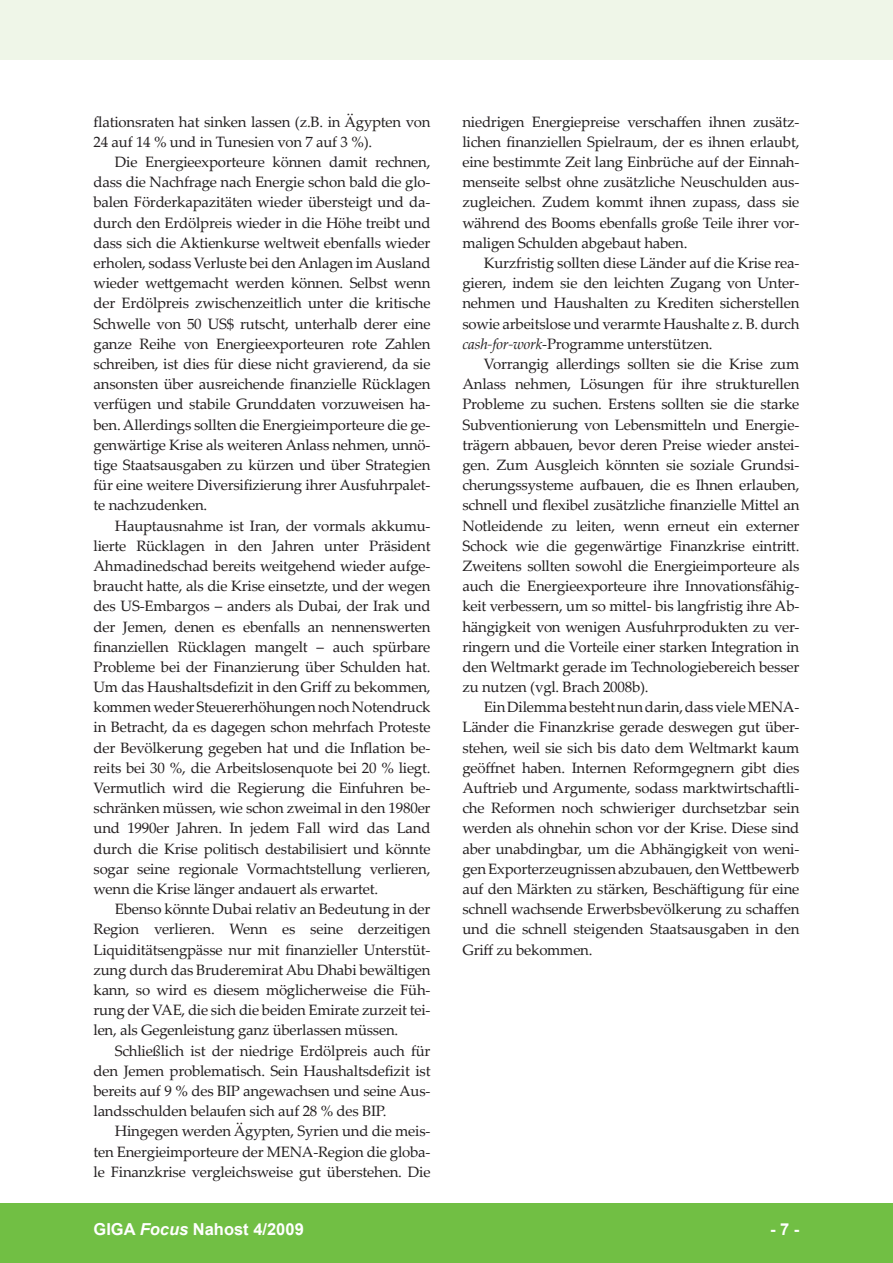
<style>
.page{position:relative;width:893px;height:1263px;background:#fff}
.page>*{position:absolute;margin:0;border:0;box-sizing:border-box;transform-origin:0 0}
.t1{font:700 16.5px "Arial";color:#fff}
.foc__text_fliesstext{font:15px/20.2px "Palatino Linotype";letter-spacing:-.015em;color:#231f20;text-align:justify}
.foc__text_1__absatz{font:15px/20.2px "Palatino Linotype";letter-spacing:-.015em;color:#231f20}
.s1{font-style:italic}
</style>
<div class="page">
<div style="left:0;top:1203px;width:893px;height:60px;background:#71bf44"></div>
<div style="left:0;top:0;width:893px;height:60px;background:#eff6e8"></div>
<p class="foc__text_1__absatz" style="left:94px;top:111px;width:338px">flationsraten hat sinken lassen (z.B. in Ägypten von<br>24 auf 14 % und in Tunesien von 7 auf 3 %).</p>
<p class="foc__text_fliesstext" style="left:94px;top:151px;width:339px;text-indent:21px">Die Energieexporteure können damit rechnen, dass die Nachfrage nach Energie schon bald die glo&shy;balen Förderkapazitäten wieder übersteigt und da&shy;durch den Erdölpreis wieder in die Höhe treibt und dass sich die Aktienkurse weltweit ebenfalls wieder erholen, sodass Verluste bei den Anlagen im Ausland wieder wettgemacht werden können. Selbst wenn der Erdölpreis zwischenzeitlich unter die kritische Schwelle von 50 US$ rutscht, unterhalb derer eine ganze Reihe von Energieexporteuren rote Zahlen schreiben, ist dies für diese nicht gravierend, da sie ansonsten über ausreichende finanzielle Rücklagen verfügen und stabile Grunddaten vorzuweisen ha&shy;ben. Allerdings sollten die Energieimporteure die ge&shy;genwärtige Krise als weiteren Anlass nehmen, unnö&shy;tige Staatsausgaben zu kürzen und über Strategien für eine weitere Diversifizierung ihrer Ausfuhrpalet&shy;te nachzudenken.</p>
<p class="foc__text_fliesstext" style="left:94px;top:515px;width:339px;text-indent:21px">Hauptausnahme ist Iran, der vormals akkumu&shy;lierte Rücklagen in den Jahren unter Präsident Ahmadinedschad bereits weitgehend wieder aufge&shy;braucht hatte, als die Krise einsetzte, und der wegen des US-Embargos – anders als Dubai, der Irak und der Jemen, denen es ebenfalls an nennenswerten finanziellen Rücklagen mangelt – auch spürbare Probleme bei der Finanzierung über Schulden hat.<br>Um das Haushaltsdefizit in den Griff zu bekommen, kommen weder Steuererhöhungen noch Notendruck in Betracht, da es dagegen schon mehrfach Proteste der Bevölkerung gegeben hat und die Inflation be&shy;reits bei 30 %, die Arbeitslosenquote bei 20 % liegt.<br>Vermutlich wird die Regierung die Einfuhren be&shy;schränken müssen, wie schon zweimal in den 1980er und 1990er Jahren. In jedem Fall wird das Land durch die Krise politisch destabilisiert und könnte sogar seine regionale Vormachtstellung verlieren, wenn die Krise länger andauert als erwartet.</p>
<p class="foc__text_fliesstext" style="left:94px;top:898px;width:338px;text-indent:21px">Ebenso könnte Dubai relativ an Bedeutung in der Region verlieren. Wenn es seine derzeitigen Liquiditätsengpässe nur mit finanzieller Unterstüt&shy;zung durch das Bruderemirat Abu Dhabi bewältigen kann, so wird es diesem möglicherweise die Füh&shy;rung der VAE, die sich die beiden Emirate zurzeit tei&shy;len, als Gegenleistung ganz überlassen müssen.</p>
<p class="foc__text_fliesstext" style="left:94px;top:1040px;width:338px;text-indent:21px">Schließlich ist der niedrige Erdölpreis auch für den Jemen problematisch. Sein Haushaltsdefizit ist bereits auf 9 % des BIP angewachsen und seine Aus&shy;landsschulden belaufen sich auf 28 % des BIP.</p>
<p class="foc__text_fliesstext" style="left:94px;top:1121px;width:338px;text-indent:21px">Hingegen werden Ägypten, Syrien und die meis&shy;ten Energieimporteure der MENA-Region die globa&shy;le Finanzkrise vergleichsweise gut überstehen. Die</p>
<p class="foc__text_fliesstext" style="left:462px;top:111px;width:338px">niedrigen Energiepreise verschaffen ihnen zusätz&shy;lichen finanziellen Spielraum, der es ihnen erlaubt, eine bestimmte Zeit lang Einbrüche auf der Einnah&shy;menseite selbst ohne zusätzliche Neuschulden aus&shy;zugleichen. Zudem kommt ihnen zupass, dass sie während des Booms ebenfalls große Teile ihrer vor&shy;maligen Schulden abgebaut haben.</p>
<p class="foc__text_fliesstext" style="left:462px;top:252px;width:338px;text-indent:21px">Kurzfristig sollten diese Länder auf die Krise rea&shy;gieren, indem sie den leichten Zugang von Unter&shy;nehmen und Haushalten zu Krediten sicherstellen sowie arbeitslose und verarmte Haushalte z. B. durch <span class="s1">cash-for-work</span>-Programme unterstützen.</p>
<p class="foc__text_fliesstext" style="left:462px;top:353px;width:339px;text-indent:21px">Vorrangig allerdings sollten sie die Krise zum Anlass nehmen, Lösungen für ihre strukturellen Probleme zu suchen. Erstens sollten sie die starke Subventionierung von Lebensmitteln und Energie&shy;trägern abbauen, bevor deren Preise wieder anstei&shy;gen. Zum Ausgleich könnten sie soziale Grundsi&shy;cherungssysteme aufbauen, die es Ihnen erlauben, schnell und flexibel zusätzliche finanzielle Mittel an Notleidende zu leiten, wenn erneut ein externer Schock wie die gegenwärtige Finanzkrise eintritt.<br>Zweitens sollten sowohl die Energieimporteure als auch die Energieexporteure ihre Innovationsfähig&shy;keit verbessern, um so mittel- bis langfristig ihre Ab&shy;hängigkeit von wenigen Ausfuhrprodukten zu ver&shy;ringern und die Vorteile einer starken Integration in den Weltmarkt gerade im Technologiebereich besser zu nutzen (vgl. Brach 2008b).</p>
<p class="foc__text_fliesstext" style="left:462px;top:696px;width:339px;text-indent:21px">Ein Dilemma besteht nun darin, dass viele MENA-Länder die Finanzkrise gerade deswegen gut über&shy;stehen, weil sie sich bis dato dem Weltmarkt kaum geöffnet haben. Internen Reformgegnern gibt dies Auftrieb und Argumente, sodass marktwirtschaftli&shy;che Reformen noch schwieriger durchsetzbar sein werden als ohnehin schon vor der Krise. Diese sind aber unabdingbar, um die Abhängigkeit von weni&shy;gen Exporterzeugnissen abzubauen, den Wettbewerb auf den Märkten zu stärken, Beschäftigung für eine schnell wachsende Erwerbsbevölkerung zu schaffen und die schnell steigenden Staatsausgaben in den Griff zu bekommen.</p>
<p class="t1" style="left:94px;top:1218px;width:212px">GIGA <span class="s1">Focus</span> Nahost 4/2009</p>
<p class="t1" style="left:770px;top:1218px;width:31px">- -</p>
</div>
